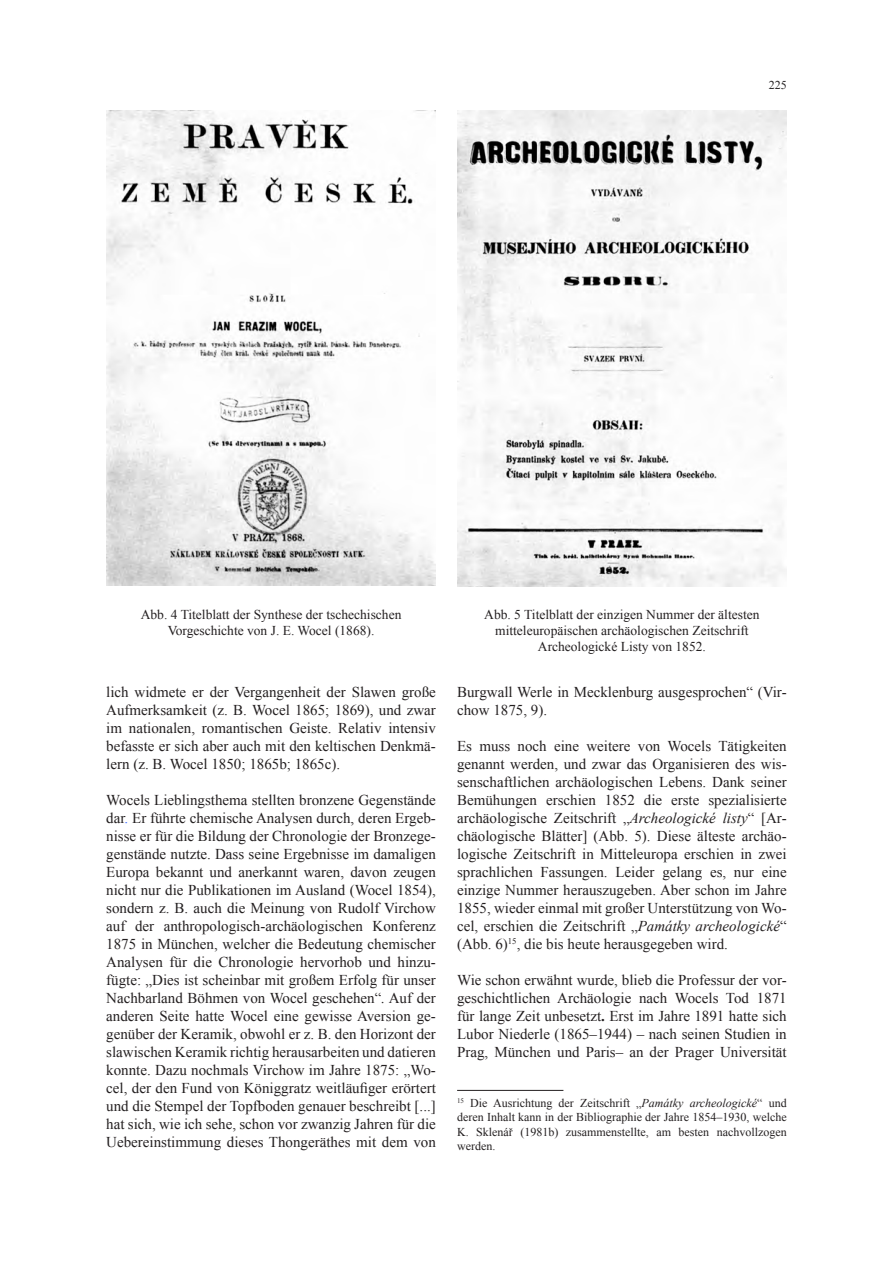
<style>
.page{position:relative;width:893px;height:1263px;background:#fff}
.page>*{position:absolute;margin:0;border:0;box-sizing:border-box;transform-origin:0 0}
.t1{font:15px/18px "Times New Roman";color:#231f20;text-align:justify}
.t2{font:13.5px/16.2px "Times New Roman";color:#231f20;text-align:center}
.t3{font:12px/14.4px "Times New Roman";color:#231f20;text-align:justify}
.s1{color:#36f}
.s2{font-style:italic}
.s3{font-weight:700}
</style>
<div class="page">
<hr style="left:457px;top:1090px;width:106px;height:1px;background:#231f20">
<img style="left:106px;top:111px;width:330px;height:474px">
<img style="left:457px;top:111px;width:330px;height:476px">
<p class="t3" style="left:769px;top:78px;width:19px">225</p>
<p class="t2" style="left:141px;top:606px;width:262px">Abb. 4 Titelblatt der Synthese der tschechischen<br>Vorgeschichte von J. E. Wocel (1868).</p>
<p class="t1" style="left:106px;top:683px;width:331px">lich widmete er der Vergangenheit der Slawen große Aufmerksamkeit (z. B. Wocel 1865; 1869), und zwar im nationalen, romantischen Geiste. Relativ intensiv befasste er sich aber auch mit den keltischen Denkmä&shy;lern (z. B. Wocel 1850; 1865b; 1865c).</p>
<p class="t1" style="left:106px;top:791px;width:331px">Wocels Lieblingsthema stellten bronzene Gegenstände dar<span class="s1">.</span> Er führte chemische Analysen durch, deren Ergeb&shy;nisse er für die Bildung der Chronologie der Bronzege&shy;genstände nutzte. Dass seine Ergebnisse im damaligen Europa bekannt und anerkannt waren, davon zeugen nicht nur die Publikationen im Ausland (Wocel 1854), sondern z. B. auch die Meinung von Rudolf Virchow auf der anthropologisch-archäologischen Konferenz 1875 in München, welcher die Bedeutung chemischer Analysen für die Chronologie hervorhob und hinzu&shy;fügte: „Dies ist scheinbar mit großem Erfolg für unser Nachbarland Böhmen von Wocel geschehen“<span class="s2">.</span> Auf der anderen Seite hatte Wocel eine gewisse Aversion ge&shy;genüber der Keramik, obwohl er z. B. den Horizont der slawischen Keramik richtig herausarbeiten und datieren konnte. Dazu nochmals Virchow im Jahre 1875: „Wo&shy;cel, der den Fund von Königgratz weitläufiger erörtert und die Stempel der Topfboden genauer beschreibt [...] hat sich, wie ich sehe, schon vor zwanzig Jahren für die Uebereinstimmung dieses Thongeräthes mit dem von</p>
<p class="t2" style="left:484px;top:606px;width:277px">Abb. 5 Titelblatt der einzigen Nummer der ältesten mitteleuropäischen archäologischen Zeitschrift<br>Archeologické Listy von 1852.</p>
<p class="t1" style="left:457px;top:683px;width:331px">Burgwall Werle in Mecklenburg ausgesprochen“ (Vir&shy;chow 1875, 9).</p>
<p class="t1" style="left:457px;top:737px;width:331px">Es muss noch eine weitere von Wocels Tätigkeiten genannt werden, und zwar das Organisieren des wis&shy;senschaftlichen archäologischen Lebens. Dank seiner Bemühungen erschien 1852 die erste spezialisierte archäologische Zeitschrift „<span class="s2">Archeologické listy</span>“ [Ar&shy;chäologische Blätter] (Abb. 5). Diese älteste archäo&shy;logische Zeitschrift in Mitteleuropa erschien in zwei sprachlichen Fassungen. Leider gelang es, nur eine einzige Nummer herauszugeben. Aber schon im Jahre 1855, wieder einmal mit großer Unterstützung von Wo&shy;cel, erschien die Zeitschrift „<span class="s2">Památky archeologické</span>“ (Abb. 6)<sup>15</sup>, die bis heute herausgegeben wird.</p>
<p class="t1" style="left:457px;top:971px;width:331px">Wie schon erwähnt wurde, blieb die Professur der vor&shy;geschichtlichen Archäologie nach Wocels Tod 1871 für lange Zeit unbesetzt<span class="s3">.</span> Erst im Jahre 1891 hatte sich Lubor Niederle (1865–1944) – nach seinen Studien in Prag, München und Paris– an der Prager Universität</p>
<p class="t3" style="left:457px;top:1095px;width:331px"><sup>15</sup> Die Ausrichtung der Zeitschrift „<span class="s2">Památky archeologické</span>“ und deren Inhalt kann in der Bibliographie der Jahre 1854–1930, welche K. Sklenář (1981b) zusammenstellte, am besten nachvollzogen werden.</p>
</div>
